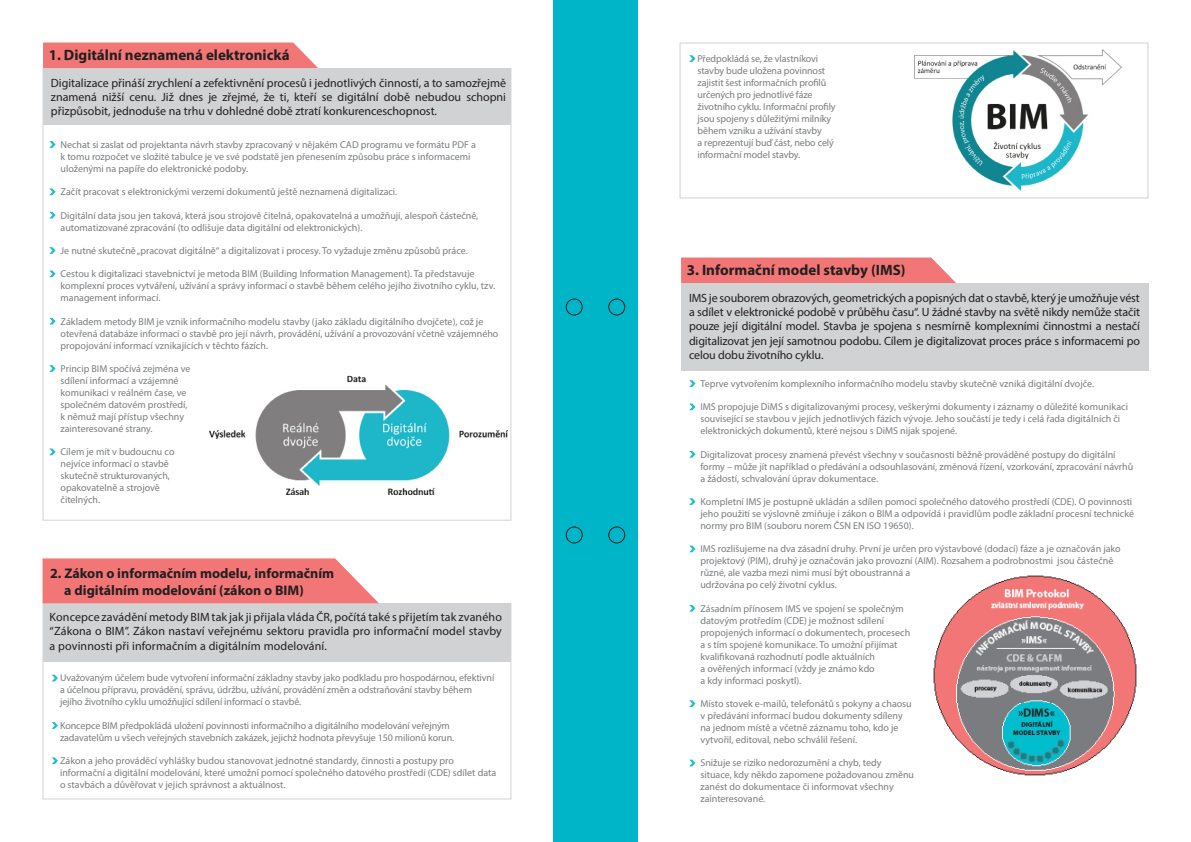
<style>
.page{position:relative;width:1191px;height:842px;background:#fff}
.page>*{position:absolute;margin:0;border:0;box-sizing:border-box;transform-origin:0 0}
.t1{font:700 15px "Myriad Pro";color:#231f20}
.t2{font:700 14px/16.8px "Myriad Pro";color:#231f20}
.t3{font:12px/14.4px "Myriad Pro";color:#231f20;text-align:justify}
.t4{font:10px/12px "Myriad Pro";color:#7a7c7f}
</style>
<div class="page">
<div style="left:43px;top:68px;width:468px;height:57px;background:#d1d2d4"></div>
<div style="left:43px;top:603px;width:468px;height:59px;background:#d1d2d4"></div>
<svg style="left:49px;top:141px;width:7px;height:7px"></svg>
<svg style="left:49px;top:188px;width:7px;height:7px"></svg>
<svg style="left:49px;top:212px;width:7px;height:6px"></svg>
<svg style="left:49px;top:247px;width:7px;height:7px"></svg>
<svg style="left:49px;top:270px;width:7px;height:7px"></svg>
<svg style="left:49px;top:318px;width:7px;height:7px"></svg>
<svg style="left:49px;top:365px;width:7px;height:7px"></svg>
<svg style="left:49px;top:448px;width:7px;height:7px"></svg>
<svg style="left:52px;top:675px;width:6px;height:6px"></svg>
<svg style="left:52px;top:722px;width:6px;height:7px"></svg>
<svg style="left:52px;top:757px;width:6px;height:7px"></svg>
<img style="left:209px;top:375px;width:298px;height:120px">
<div style="left:43px;top:603px;width:468px;height:196px;border:1px solid #d1d2d4"></div>
<svg style="left:43px;top:558px;width:336px;height:45px;background:#f27f7f"></svg>
<div style="left:43px;top:43px;width:275px;height:25px;background:#f27676"></div>
<img style="left:914px;top:49px;width:207px;height:141px">
<div style="left:679px;top:43px;width:469px;height:155px;border:1px solid #d1d2d4"></div>
<svg style="left:689px;top:55px;width:6px;height:7px"></svg>
<div style="left:591px;top:0;width:46px;height:842px;background:#00b5c8"></div>
<div style="left:608px;top:298px;width:17px;height:17px;border:1px solid #231f20;border-radius:50%"></div>
<div style="left:608px;top:526px;width:17px;height:17px;border:1px solid #231f20;border-radius:50%"></div>
<div style="left:553px;top:0;width:42px;height:842px;background:#00b5c8"></div>
<div style="left:566px;top:298px;width:17px;height:17px;border:1px solid #231f20;border-radius:50%"></div>
<div style="left:566px;top:526px;width:17px;height:17px;border:1px solid #231f20;border-radius:50%"></div>
<div style="left:681px;top:283px;width:468px;height:88px;background:#d1d2d4"></div>
<svg style="left:689px;top:380px;width:6px;height:7px"></svg>
<svg style="left:689px;top:404px;width:6px;height:6px"></svg>
<svg style="left:689px;top:451px;width:6px;height:7px"></svg>
<svg style="left:689px;top:498px;width:6px;height:7px"></svg>
<svg style="left:689px;top:546px;width:6px;height:6px"></svg>
<svg style="left:689px;top:605px;width:6px;height:7px"></svg>
<svg style="left:689px;top:700px;width:6px;height:7px"></svg>
<svg style="left:689px;top:760px;width:6px;height:6px"></svg>
<svg style="left:681px;top:257px;width:275px;height:26px;background:#f27e7e"></svg>
<img style="left:933px;top:575px;width:204px;height:201px">
<p class="t1" style="left:49px;top:45px;width:242px">1. Digitální neznamená elektronická</p>
<p class="t3" style="left:51px;top:75px;width:456px">Digitalizace přináší zrychlení a zefektivnění procesů i jednotlivých činností, a to samozřejmě znamená nižší cenu. Již dnes je zřejmé, že ti, kteří se digitální době nebudou schopni přizpůsobit, jednoduše na trhu v dohledné době ztratí konkurenceschopnost.</p>
<p class="t4" style="left:60px;top:138px;width:417px">Nechat si zaslat od projektanta návrh stavby zpracovaný v nějakém CAD programu ve formátu PDF a k tomu rozpočet ve složité tabulce je ve své podstatě jen přenesením způsobu práce s informacemi uloženými na papíře do elektronické podoby.</p>
<p class="t4" style="left:61px;top:186px;width:338px">Začít pracovat s elektronickými verzemi dokumentů ještě neznamená digitalizaci.</p>
<p class="t4" style="left:60px;top:209px;width:419px">Digitální data jsou jen taková, která jsou strojově čitelná, opakovatelná a umožňují, alespoň částečně, automatizované zpracování (to odlišuje data digitální od elektronických).</p>
<p class="t4" style="left:61px;top:244px;width:409px">Je nutné skutečně „pracovat digitálně“ a digitalizovat i procesy. To vyžaduje změnu způsobů práce.</p>
<p class="t4" style="left:60px;top:268px;width:436px">Cestou k digitalizaci stavebnictví je metoda BIM (Building Information Management). Ta představuje komplexní proces vytváření, užívání a správy informací o stavbě během celého jejího životního cyklu, tzv. management informací.</p>
<p class="t4" style="left:60px;top:315px;width:439px">Základem metody BIM je vznik informačního modelu stavby (jako základu digitálního dvojčete), což je otevřená databáze informací o stavbě pro její návrh, provádění, užívání a provozování včetně vzájemného propojování informací vznikajících v těchto fázích.</p>
<p class="t4" style="left:60px;top:362px;width:131px">Princip BIM spočívá zejména ve sdílení informací a vzájemné komunikaci v reálném čase, ve společném datovém prostředí, k němuž mají přístup všechny zainteresované strany.</p>
<p class="t4" style="left:60px;top:446px;width:115px">Cílem je mít v budoucnu co nejvíce informací o stavbě skutečně strukturovaných, opakovatelně a strojově čitelných.</p>
<p class="t2" style="left:64px;top:564px;width:271px;text-indent:-14px">2. Zákon o informačním modelu, informačním a digitálním modelování (zákon o BIM)</p>
<p class="t3" style="left:50px;top:609px;width:454px">Koncepce zavádění metody BIM tak jak ji přijala vláda ČR, počítá také s přijetím tak zvaného “Zákona o BIM”. Zákon nastaví veřejnému sektoru pravidla pro informační model stavby a povinnosti při informačním a digitálním modelování.</p>
<p class="t4" style="left:60px;top:672px;width:436px">Uvažovaným účelem bude vytvoření informační základny stavby jako podkladu pro hospodárnou, efektivní a účelnou přípravu, provádění, správu, údržbu, užívání, provádění změn a odstraňování stavby během jejího životního cyklu umožňující sdílení informací o stavbě.</p>
<p class="t4" style="left:60px;top:719px;width:396px">Koncepce BIM předpokládá uložení povinnosti informačního a digitálního modelování veřejným zadavatelům u všech veřejných stavebních zakázek, jejichž hodnota převyšuje 150 milionů korun.</p>
<p class="t4" style="left:60px;top:755px;width:438px">Zákon a jeho prováděcí vyhlášky budou stanovovat jednotné standardy, činnosti a postupy pro informační a digitální modelování, které umožní pomocí společného datového prostředí (CDE) sdílet data o stavbách a důvěřovat v jejich správnost a aktuálnost.</p>
<p class="t4" style="left:697px;top:52px;width:140px">Předpokládá se, že vlastníkovi stavby bude uložena povinnost zajistit šest informačních profilů určených pro jednotlivé fáze životního cyklu. Informační profily jsou spojeny s důležitými milníky během vzniku a užívání stavby<br>a reprezentují buď část, nebo celý informační model stavby.</p>
<p class="t1" style="left:686px;top:260px;width:220px">3. Informační model stavby (IMS)</p>
<p class="t3" style="left:689px;top:290px;width:452px">IMS je souborem obrazových, geometrických a popisných dat o stavbě, který je umožňuje vést a sdílet v elektronické podobě v průběhu času“. U žádné stavby na světě nikdy nemůže stačit pouze její digitální model. Stavba je spojena s nesmírně komplexními činnostmi a nestačí digitalizovat jen její samotnou podobu. Cílem je digitalizovat proces práce s informacemi po celou dobu životního cyklu.</p>
<p class="t4" style="left:700px;top:377px;width:395px">Teprve vytvořením komplexního informačního modelu stavby skutečně vzniká digitální dvojče.</p>
<p class="t4" style="left:700px;top:401px;width:429px">IMS propojuje DiMS s digitalizovanými procesy, veškerými dokumenty i záznamy o důležité komunikaci související se stavbou v jejích jednotlivých fázích vývoje. Jeho součástí je tedy i celá řada digitálních či elektronických dokumentů, které nejsou s DiMS nijak spojené.</p>
<p class="t4" style="left:700px;top:448px;width:434px">Digitalizovat procesy znamená převést všechny v současnosti běžně prováděné postupy do digitální formy – může jít například o předávání a odsouhlasování, změnová řízení, vzorkování, zpracování návrhů a žádostí, schvalování úprav dokumentace.</p>
<p class="t4" style="left:700px;top:495px;width:435px">Kompletní IMS je postupně ukládán a sdílen pomocí společného datového prostředí (CDE). O povinnosti jeho použití se výslovně zmiňuje i zákon o BIM a odpovídá i pravidlům podle základní procesní technické normy pro BIM (souboru norem ČSN EN ISO 19650).</p>
<p class="t4" style="left:700px;top:543px;width:422px">IMS rozlišujeme na dva zásadní druhy. První je určen pro výstavbové (dodací) fáze a je označován jako projektový (PIM), druhý je označován jako provozní (AIM). Rozsahem a podrobnostmi jsou částečně různé, ale vazba mezi nimi musí být oboustranná a<br>udržována po celý životní cyklus.</p>
<p class="t4" style="left:700px;top:602px;width:211px">Zásadním přínosem IMS ve spojení se společným datovým protředím (CDE) je možnost sdílení propojených informací o dokumentech, procesech a s tím spojené komunikace. To umožní přijímat kvalifikovaná rozhodnutí podle aktuálních<br>a ověřených informací (vždy je známo kdo<br>a kdy informaci poskytl).</p>
<p class="t4" style="left:700px;top:697px;width:213px">Místo stovek e-mailů, telefonátů s pokyny a chaosu v předávání informací budou dokumenty sdíleny na jednom místě a včetně záznamu toho, kdo je vytvořil, editoval, nebo schválil řešení.</p>
<p class="t4" style="left:700px;top:757px;width:215px">Snižuje se riziko nedorozumění a chyb, tedy situace, kdy někdo zapomene požadovanou změnu zanést do dokumentace či informovat všechny zainteresované.</p>
</div>
